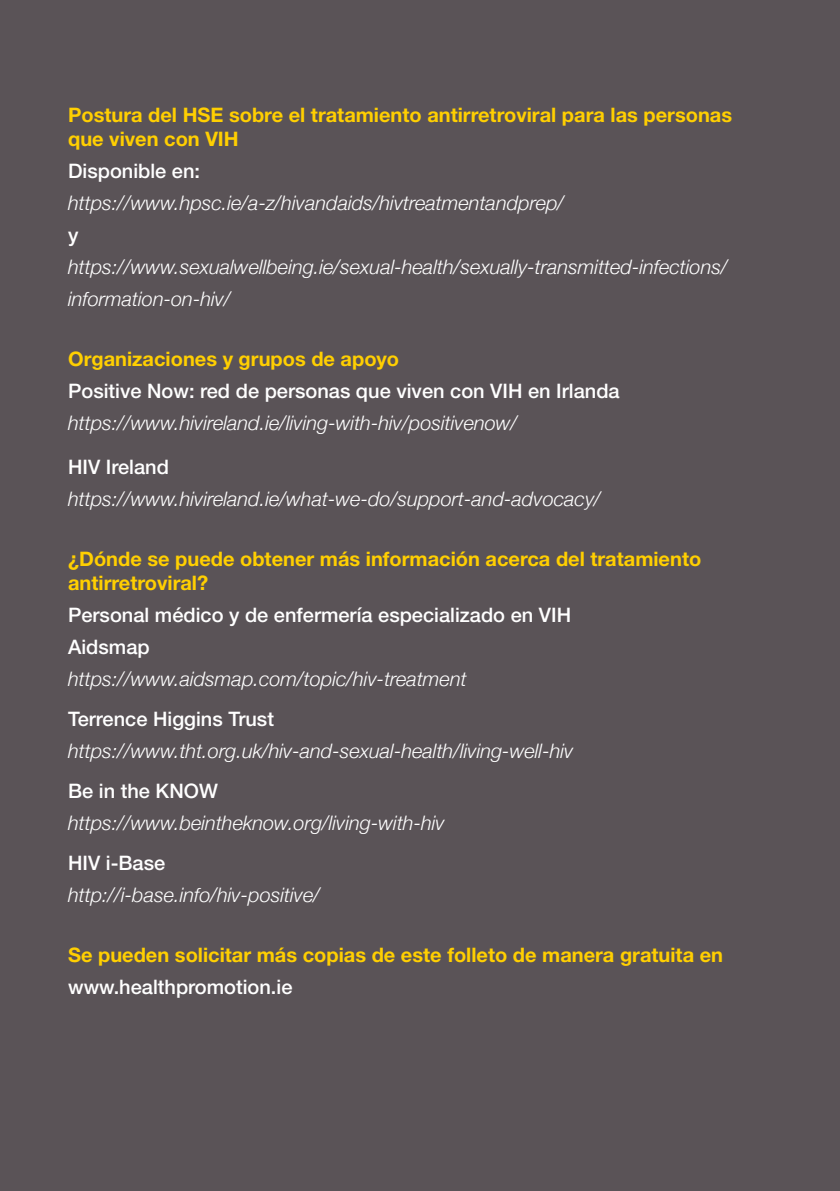
<style>
.page{position:relative;width:840px;height:1191px;background:#fff}
.page>*{position:absolute;margin:0;border:0;box-sizing:border-box;transform-origin:0 0}
.t1{font:italic 300 20px/32px "Helvetica Neue";color:#fff}
.t2{font:700 20px/24px "Helvetica Neue LT Std";color:#ffcf01}
.t3{font:500 20px/32px "Helvetica Neue LT Std";color:#fff}
</style>
<div class="page">
<div style="left:0;top:0;width:839px;height:1191px;background:#5a5357"></div>
<p class="t2" style="left:68px;top:102px;width:665px">Postura del HSE sobre el tratamiento antirretroviral para las personas que viven con VIH</p>
<p class="t3" style="left:68px;top:155px;width:133px">Disponible en:</p>
<p class="t1" style="left:68px;top:186px;width:497px">https://www.hpsc.ie/a-z/hivandaids/hivtreatmentandprep/</p>
<p class="t3" style="left:68px;top:219px;width:12px">y</p>
<p class="t1" style="left:68px;top:250px;width:660px">https://www.sexualwellbeing.ie/sexual-health/sexually-transmitted-infections/ information-on-hiv/</p>
<p class="t2" style="left:68px;top:346px;width:332px">Organizaciones y grupos de apoyo</p>
<p class="t3" style="left:68px;top:375px;width:552px">Positive Now: red de personas que viven con VIH en Irlanda</p>
<p class="t1" style="left:68px;top:406px;width:450px">https://www.hivireland.ie/living-with-hiv/positivenow/</p>
<p class="t3" style="left:68px;top:451px;width:102px">HIV Ireland</p>
<p class="t1" style="left:68px;top:482px;width:534px">https://www.hivireland.ie/what-we-do/support-and-advocacy/</p>
<p class="t2" style="left:68px;top:546px;width:634px">¿Dónde se puede obtener más información acerca del tratamiento antirretroviral?</p>
<p class="t3" style="left:68px;top:599px;width:504px">Personal médico y de enfermería especializado en VIH<br>Aidsmap</p>
<p class="t1" style="left:68px;top:662px;width:400px">https://www.aidsmap.com/topic/hiv-treatment</p>
<p class="t3" style="left:68px;top:703px;width:207px">Terrence Higgins Trust</p>
<p class="t1" style="left:68px;top:734px;width:506px">https://www.tht.org.uk/hiv-and-sexual-health/living-well-hiv</p>
<p class="t3" style="left:68px;top:775px;width:151px">Be in the KNOW</p>
<p class="t1" style="left:68px;top:806px;width:378px">https://www.beintheknow.org/living-with-hiv</p>
<p class="t3" style="left:68px;top:847px;width:99px">HIV i-Base</p>
<p class="t1" style="left:68px;top:878px;width:253px">http://i-base.info/hiv-positive/</p>
<p class="t2" style="left:68px;top:942px;width:656px">Se pueden solicitar más copias de este folleto de manera gratuita en</p>
<p class="t3" style="left:68px;top:971px;width:226px">www.healthpromotion.ie</p>
</div>
